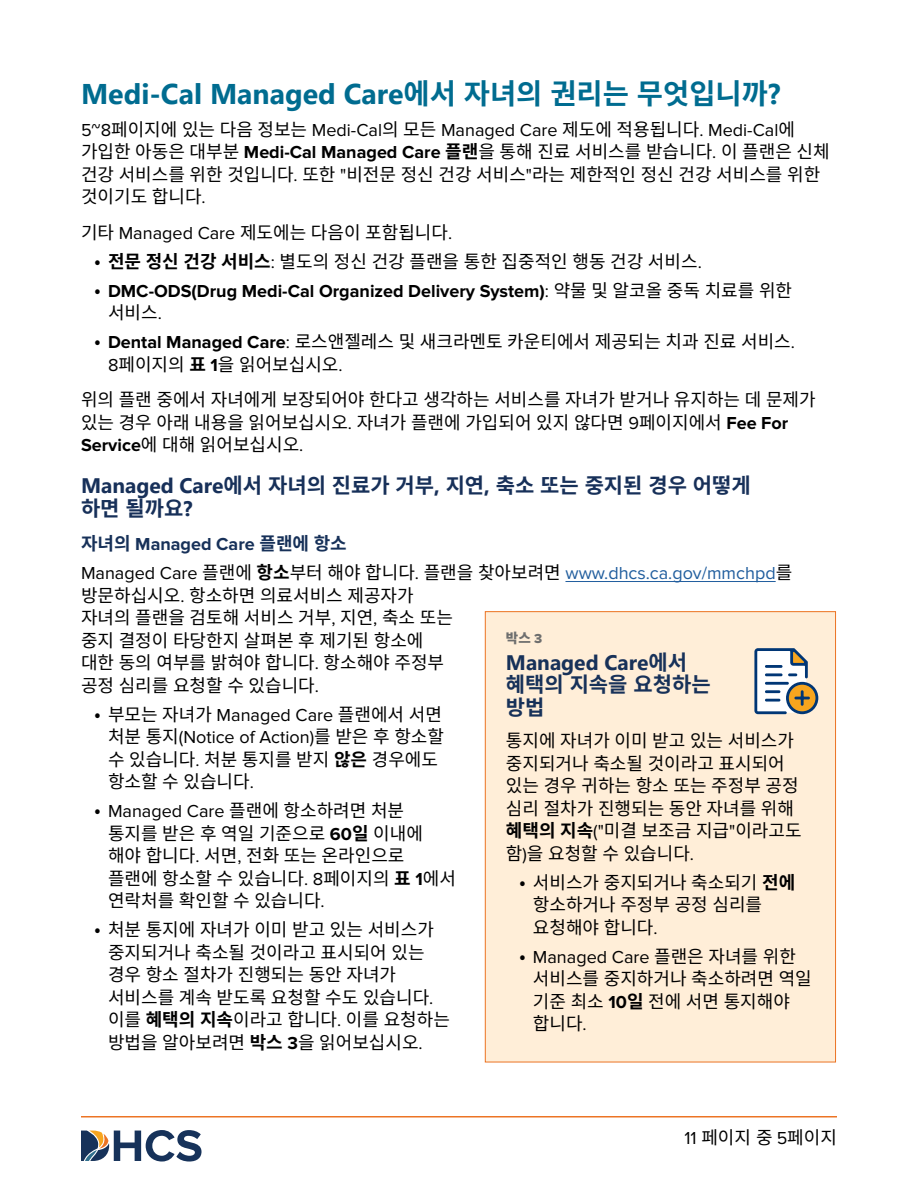
<style>
.page{position:relative;width:918px;height:1188px;background:#fff}
.page>*{position:absolute;margin:0;border:0;box-sizing:border-box;transform-origin:0 0}
.t1{font:700 28.5px "Segoe UI";color:#006c90}
.t2{font:700 21px/22.5px "Noto Sans CJ Kkr";color:#173059}
.t3{font:700 21px/22.5px "Noto Sans CJ Kkr";color:#173159}
.t4{font:18px/22.5px "Noto Sans CJ Kkr";color:#000}
.t5{font:700 18px/22.5px "Proxima Nova";color:#000}
.t6{font:700 18px "Proxima Nova";color:#173159}
.t7{font:900 13.5px "Noto Sans CJ Kkr";color:#6e6e6e}
.s1{font-family:"Noto Sans CJ Kkr"}
.s2{font-family:"Proxima Nova"}
.s3{font-family:"Proxima Nova";font-weight:700}
.s4{font-weight:700}
.s5{font-family:"Noto Sans CJ Kkr";font-weight:400}
.s6{font-weight:400}
.s7{font-family:"Segoe UI"}
.s8{font-family:"Proxima Nova";color:#215e9e}
.s9{font-family:"Proxima Nova";font-weight:800}
</style>
<div class="page">
<hr style="left:81px;top:1116px;width:756px;height:2px;background:#ec7424">
<svg style="left:81px;top:1130px;width:121px;height:32px"></svg>
<hr style="left:565px;top:581px;width:211px;height:1px;background:#215e9e">
<div style="left:485px;top:612px;width:351px;height:450px;background:#ffeed8"></div>
<div style="left:485px;top:611px;width:351px;height:451px;border:1px solid #ec7424"></div>
<svg style="left:754px;top:648px;width:64px;height:66px;background:#b9bab6"></svg>
<h2 class="t1" style="left:81px;top:67px;width:701px">Medi-Cal Managed Care<span class="s1">에서 자녀의 권리는 무엇입니까</span>?</h2>
<p class="t4" style="left:81px;top:119px;width:750px"><span class="s2">5~8</span>페이지에 있는 다음 정보는 <span class="s2">Medi-Cal</span>의 모든 <span class="s2">Managed Care</span> 제도에 적용됩니다<span class="s2">. Medi-Cal</span>에 가입한 아동은 대부분 <span class="s3">Medi-Cal Managed Care</span> <span class="s4">플랜</span>을 통해 진료 서비스를 받습니다<span class="s2">.</span> 이 플랜은 신체 건강 서비스를 위한 것입니다<span class="s2">.</span> 또한 <span class="s2">"</span>비전문 정신 건강 서비스<span class="s2">"</span>라는 제한적인 정신 건강 서비스를 위한 것이기도 합니다<span class="s2">.</span></p>
<p class="t4" style="left:81px;top:221px;width:373px">기타 <span class="s2">Managed Care</span> 제도에는 다음이 포함됩니다<span class="s2">.</span></p>
<p class="t4" style="left:94px;top:250px;width:609px">• <span class="s4">전문 정신 건강 서비스</span><span class="s2">:</span> 별도의 정신 건강 플랜을 통한 집중적인 행동 건강 서비스<span class="s2">.</span></p>
<p class="t5" style="left:108px;top:280px;width:686px;text-indent:-14px"><span class="s5">•</span> DMC-ODS(Drug Medi-Cal Organized Delivery System)<span class="s6">:</span> <span class="s5">약물 및 알코올 중독 치료를 위한 서비스</span><span class="s6">.</span></p>
<p class="t4" style="left:108px;top:331px;width:689px;text-indent:-14px">• <span class="s3">Dental Managed Care</span><span class="s2">:</span> 로스앤젤레스 및 새크라멘토 카운티에서 제공되는 치과 진료 서비스<span class="s2">.<br>8</span>페이지의 <span class="s4">표</span> <span class="s3">1</span>을 읽어보십시오<span class="s2">.</span></p>
<p class="t4" style="left:81px;top:389px;width:736px">위의 플랜 중에서 자녀에게 보장되어야 한다고 생각하는 서비스를 자녀가 받거나 유지하는 데 문제가 있는 경우 아래 내용을 읽어보십시오<span class="s2">.</span> 자녀가 플랜에 가입되어 있지 않다면 <span class="s2">9</span>페이지에서 <span class="s3">Fee For<br>Service</span>에 대해 읽어보십시오<span class="s2">.</span></p>
<h3 class="t2" style="left:81px;top:475px;width:671px"><span class="s7">Managed Care</span>에서 자녀의 진료가 거부<span class="s7">,</span> 지연<span class="s7">,</span> 축소 또는 중지된 경우 어떻게 하면 될까요<span class="s7">?</span></h3>
<h4 class="t6" style="left:81px;top:534px;width:267px"><span class="s1">자녀의</span> Managed Care <span class="s1">플랜에 항소</span></h4>
<p class="t4" style="left:81px;top:562px;width:713px"><span class="s2">Managed Care</span> 플랜에 <span class="s4">항소</span>부터 해야 합니다<span class="s2">.</span> 플랜을 찾아보려면 <span class="s8">www.dhcs.ca.gov/mmchpd</span>를 방문하십시오<span class="s2">.</span> 항소하면 의료서비스 제공자가<br>자녀의 플랜을 검토해 서비스 거부<span class="s2">,</span> 지연<span class="s2">,</span> 축소 또는<br>중지 결정이 타당한지 살펴본 후 제기된 항소에<br>대한 동의 여부를 밝혀야 합니다<span class="s2">.</span> 항소해야 주정부<br>공정 심리를 요청할 수 있습니다<span class="s2">.</span></p>
<p class="t4" style="left:108px;top:703px;width:338px;text-indent:-14px">• 부모는 자녀가 <span class="s2">Managed Care</span> 플랜에서 서면 처분 통지<span class="s2">(Notice of Action)</span>를 받은 후 항소할 수 있습니다<span class="s2">.</span> 처분 통지를 받지 <span class="s4">않은</span> 경우에도 항소할 수 있습니다<span class="s2">.</span></p>
<p class="t4" style="left:108px;top:800px;width:349px;text-indent:-14px">• <span class="s2">Managed Care</span> 플랜에 항소하려면 처분 통지를 받은 후 역일 기준으로 <span class="s3">60</span><span class="s4">일</span> 이내에 해야 합니다<span class="s2">.</span> 서면<span class="s2">,</span> 전화 또는 온라인으로 플랜에 항소할 수 있습니다<span class="s2">. 8</span>페이지의 <span class="s4">표</span> <span class="s3">1</span>에서 연락처를 확인할 수 있습니다<span class="s2">.</span></p>
<p class="t4" style="left:108px;top:919px;width:343px;text-indent:-14px">• 처분 통지에 자녀가 이미 받고 있는 서비스가 중지되거나 축소될 것이라고 표시되어 있는 경우 항소 절차가 진행되는 동안 자녀가 서비스를 계속 받도록 요청할 수도 있습니다<span class="s2">. </span>이를 <span class="s4">혜택의 지속</span>이라고 합니다<span class="s2">.</span> 이를 요청하는 방법을 알아보려면 <span class="s4">박스</span> <span class="s3">3</span>을 읽어보십시오<span class="s2">.</span></p>
<p class="t7" style="left:506px;top:631px;width:38px">박스 <span class="s9">3</span></p>
<p class="t3" style="left:506px;top:651px;width:206px"><span class="s7">Managed Care</span>에서 혜택의 지속을 요청하는 방법</p>
<p class="t4" style="left:506px;top:730px;width:297px">통지에 자녀가 이미 받고 있는 서비스가 중지되거나 축소될 것이라고 표시되어 있는 경우 귀하는 항소 또는 주정부 공정 심리 절차가 진행되는 동안 자녀를 위해 <span class="s4">혜택의 지속</span><span class="s2">("</span>미결 보조금 지급<span class="s2">"</span>이라고도 함<span class="s2">)</span>을 요청할 수 있습니다<span class="s2">.</span></p>
<p class="t4" style="left:533px;top:871px;width:264px;text-indent:-14px">• 서비스가 중지되거나 축소되기 <span class="s4">전에 </span>항소하거나 주정부 공정 심리를 요청해야 합니다<span class="s2">.</span></p>
<p class="t4" style="left:533px;top:945px;width:280px;text-indent:-14px">• <span class="s2">Managed Care</span> 플랜은 자녀를 위한 서비스를 중지하거나 축소하려면 역일 기준 최소 <span class="s3">10</span><span class="s4">일</span> 전에 서면 통지해야 합니다<span class="s2">.</span></p>
<p class="t4" style="left:685px;top:1127px;width:154px"><span class="s2">11</span> 페이지 중 <span class="s2">5</span>페이지</p>
</div>
